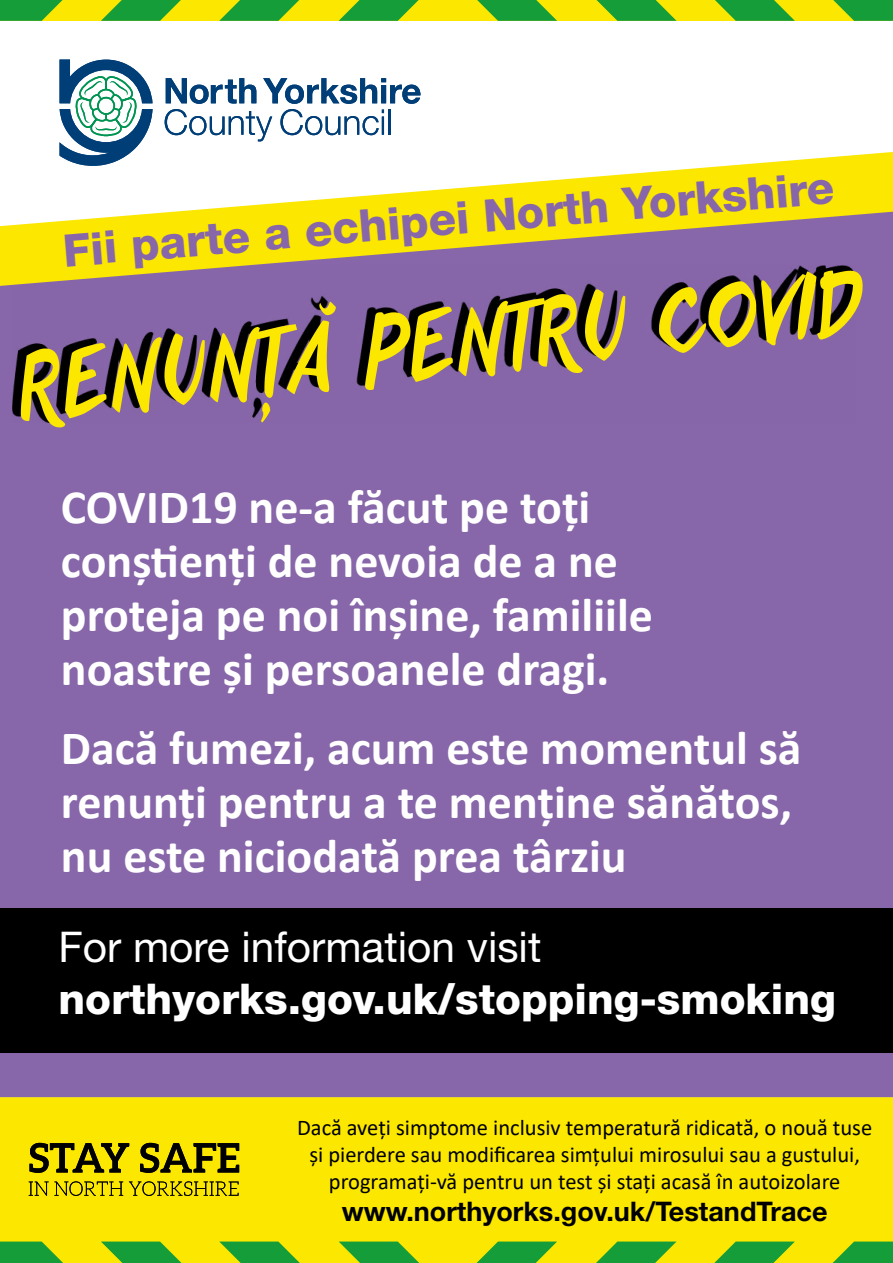
<style>
.page{position:relative;width:893px;height:1263px;background:#fff}
.page>*{position:absolute;margin:0;border:0;box-sizing:border-box;transform-origin:0 0}
.t1{font:87.75px "anothershabby";color:#fbe700;scale:.73 1}
.t2{font:700 48px/54px "Calibri";color:#fff}
.t3{font:800 45px "Helvetica Neue LT Std";color:#8767a9}
.t4{font:800 42.45px "Helvetica Neue LT Std";color:#fff}
.t5{font:42.45px "Helvetica Neue LT Std";color:#fff}
.t6{font:700 27px "Helvetica Neue LT Std";color:#000}
.t7{font:22.5px/27px "Calibri";color:#000;text-align:center}
</style>
<div class="page">
<div style="left:0;top:1097px;width:893px;height:144px;background:#fbe700"></div>
<div style="left:0;top:286px;width:893px;height:811px;background:#8767a9"></div>
<div style="left:0;top:908px;width:893px;height:144px;background:#000"></div>
<div style="left:0;top:0;width:893px;height:21px;background:#fbe700"></div>
<svg style="left:339px;top:0;width:80px;height:21px"></svg>
<svg style="left:219px;top:0;width:80px;height:21px"></svg>
<svg style="left:101px;top:0;width:80px;height:21px"></svg>
<svg style="left:0;top:0;width:63px;height:21px"></svg>
<svg style="left:477px;top:0;width:80px;height:21px"></svg>
<svg style="left:597px;top:0;width:79px;height:21px"></svg>
<svg style="left:715px;top:0;width:80px;height:21px"></svg>
<svg style="left:833px;top:0;width:60px;height:21px"></svg>
<div style="left:0;top:1241px;width:893px;height:22px;background:#fbe700"></div>
<svg style="left:339px;top:1241px;width:80px;height:22px"></svg>
<svg style="left:219px;top:1241px;width:81px;height:22px"></svg>
<svg style="left:101px;top:1241px;width:80px;height:22px"></svg>
<svg style="left:0;top:1241px;width:63px;height:22px"></svg>
<svg style="left:477px;top:1241px;width:80px;height:22px"></svg>
<svg style="left:596px;top:1241px;width:80px;height:22px"></svg>
<svg style="left:714px;top:1241px;width:81px;height:22px"></svg>
<svg style="left:833px;top:1241px;width:60px;height:22px"></svg>
<svg style="left:165px;top:78px;width:255px;height:63px"></svg>
<hr style="left:388px;top:110px;width:3px;height:25px;background:#003e78">
<svg style="left:60px;top:60px;width:93px;height:92px"></svg>
<svg style="left:29px;top:1143px;width:210px;height:30px;background:#8b7f00"></svg>
<svg style="left:29px;top:1181px;width:210px;height:15px;background:#bbac00"></svg>
<svg style="left:13px;top:286px;width:843px;height:137px;background:#6b5186"></svg>
<svg style="left:0;top:152px;width:893px;height:134px"></svg>
<p class="t3" style="left:61px;top:226px;width:775px;rotate:-5deg">Fii parte a echipei North Yorkshire</p>
<h1 class="t1" style="left:16px;top:340px;width:1156px;rotate:-6deg">RENUNŢĂ PENTRU COVID</h1>
<p class="t2" style="left:61px;top:479px;width:594px">COVID19 ne-a făcut pe toți conștienți de nevoia de a ne proteja pe noi înșine, familiile noastre și persoanele dragi.</p>
<p class="t2" style="left:61px;top:721px;width:742px">Dacă fumezi, acum este momentul să renunți pentru a te menține sănătos, nu este niciodată prea târziu</p>
<p class="t5" style="left:58px;top:921px;width:484px">For more information visit</p>
<p class="t4" style="left:58px;top:973px;width:779px">northyorks.gov.uk/stopping-smoking</p>
<p class="t7" style="left:297px;top:1113px;width:577px">Dacă aveți simptome inclusiv temperatură ridicată, o nouă tuse și pierdere sau modificarea simțului mirosului sau a gustului, programați-vă pentru un test și stați acasă în autoizolare</p>
<p class="t6" style="left:342px;top:1195px;width:487px">www.northyorks.gov.uk/TestandTrace</p>
</div>
